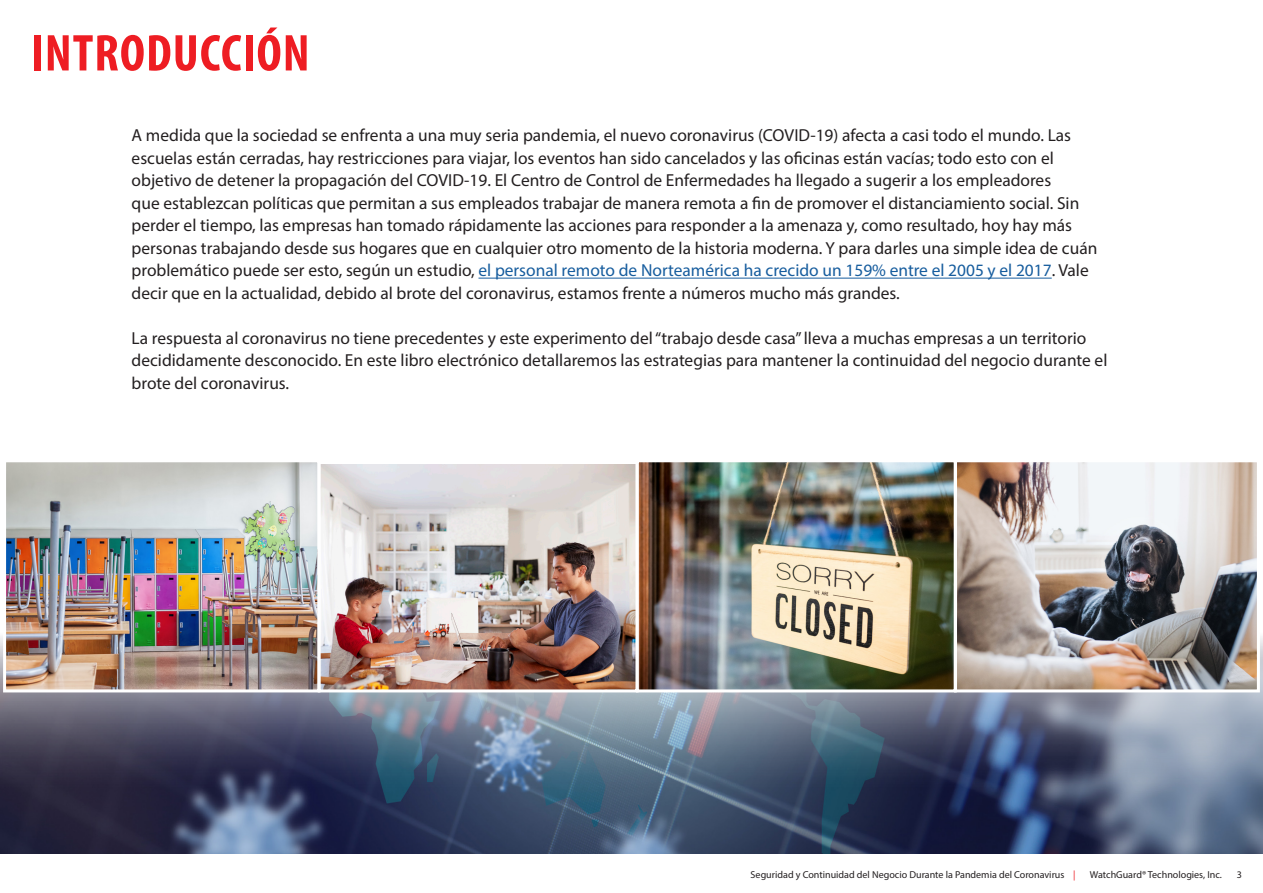
<style>
.page{position:relative;width:1263px;height:893px;background:#fff}
.page>*{position:absolute;margin:0;border:0;box-sizing:border-box;transform-origin:0 0}
.t1{font:700 condensed 52.2px "Myriad Pro";letter-spacing:.02em;color:#ee1d23}
.t2{font:17.4px/22.5px "Myriad Pro";color:#231f20}
.t3{font:10.05px "Myriad Pro";color:#231f20}
.s1{color:#175d9e}
.s2{color:#ee1d23}
</style>
<div class="page">
<img style="left:0;top:636px;width:1263px;height:217px">
<hr style="left:478px;top:278px;width:574px;height:1px;background:#175d9e">
<img style="left:7px;top:463px;width:309px;height:225px">
<div style="left:3px;top:459px;width:317px;height:233px;border:3px solid #fff"></div>
<img style="left:322px;top:464px;width:312px;height:224px">
<div style="left:318px;top:459px;width:320px;height:233px;border:3px solid #fff"></div>
<img style="left:640px;top:463px;width:616px;height:225px">
<div style="left:636px;top:459px;width:321px;height:233px;border:3px solid #fff"></div>
<div style="left:954px;top:459px;width:306px;height:233px;border:3px solid #fff"></div>
<p class="t1" style="left:31px;top:20px;width:280px">INTRODUCCIÓN</p>
<p class="t2" style="left:132px;top:124px;width:967px">A medida que la sociedad se enfrenta a una muy seria pandemia, el nuevo coronavirus (COVID-19) afecta a casi todo el mundo. Las escuelas están cerradas, hay restricciones para viajar, los eventos han sido cancelados y las oficinas están vacías; todo esto con el objetivo de detener la propagación del COVID-19. El Centro de Control de Enfermedades ha llegado a sugerir a los empleadores<br>que establezcan políticas que permitan a sus empleados trabajar de manera remota a fin de promover el distanciamiento social. Sin perder el tiempo, las empresas han tomado rápidamente las acciones para responder a la amenaza y, como resultado, hoy hay más personas trabajando desde sus hogares que en cualquier otro momento de la historia moderna. Y para darles una simple idea de cuán problemático puede ser esto, según un estudio, <span class="s1">el personal remoto de Norteamérica ha crecido un 159% entre el 2005 y el 2017</span>. Vale decir que en la actualidad, debido al brote del coronavirus, estamos frente a números mucho más grandes.</p>
<p class="t2" style="left:132px;top:326px;width:977px">La respuesta al coronavirus no tiene precedentes y este experimento del “trabajo desde casa” lleva a muchas empresas a un territorio decididamente desconocido. En este libro electrónico detallaremos las estrategias para mantener la continuidad del negocio durante el brote del coronavirus.</p>
<p class="t3" style="left:751px;top:868px;width:326px">Seguridad y Continuidad del Negocio Durante la Pandemia del Coronavirus <span class="s2">|</span></p>
<p class="t3" style="left:1090px;top:868px;width:133px">WatchGuard® Technologies, Inc.</p>
<p class="t3" style="left:1237px;top:868px;width:7px">3</p>
</div>
